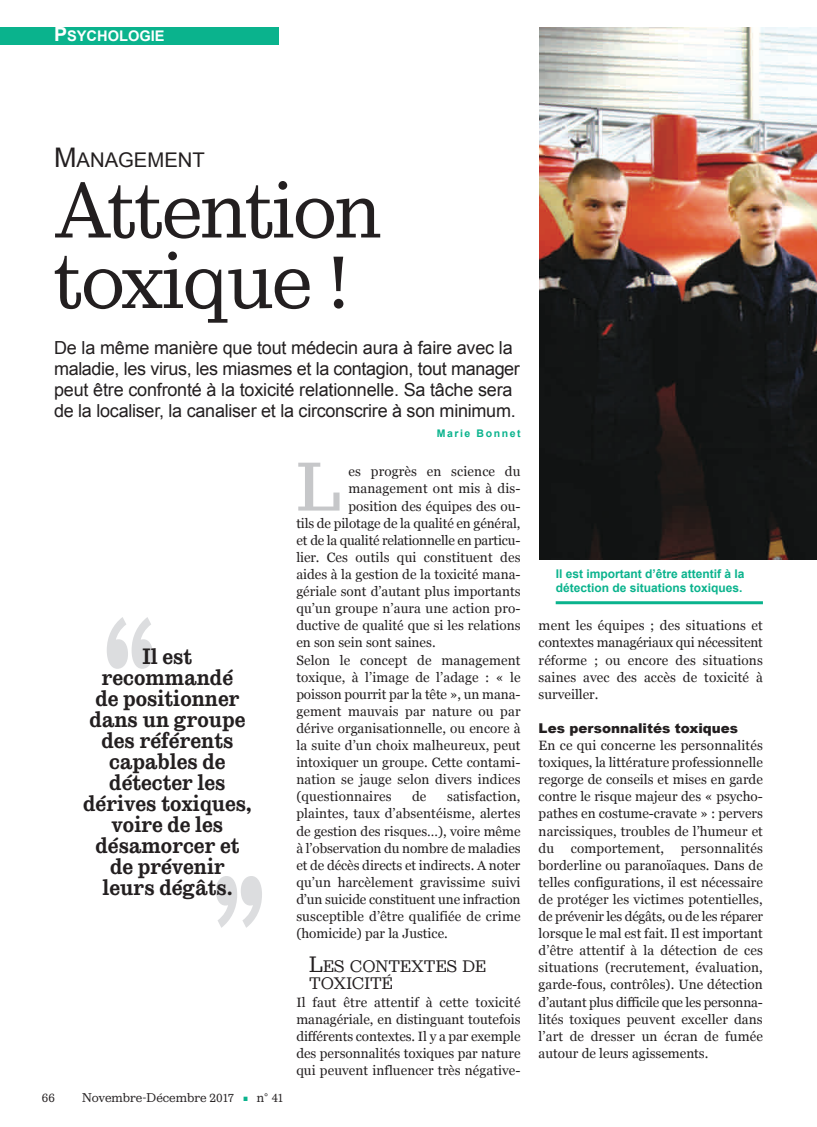
<style>
.page{position:relative;width:817px;height:1127px;background:#fff}
.page>*{position:absolute;margin:0;border:0;box-sizing:border-box;transform-origin:0 0}
.t1{font:700 165px "Sutro Condensed";color:#dcdddf;scale:.7 1}
.t2{font:300 75px/70.5px "Sutro";letter-spacing:-.025em;color:#231f20}
.t3{font:500 64.95px "Sutro";color:#c6c7c9}
.t4{font:700 21px/21px "Sutro Condensed";color:#231f20;text-align:center}
.t5{font:20.25px "Arial";color:#231f20}
.t6{font:18px/21px "Arial";letter-spacing:-.015em;color:#231f20}
.t7{font:300 15.75px/17.1px "Sutro";color:#231f20}
.t8{font:700 14.7px "Arial";color:#fff}
.t9{font:13.5px/17.1px "Georgia";letter-spacing:.005em;color:#231f20;text-align:justify}
.t10{font:13.5px "Georgia";letter-spacing:-.015em;color:#231f20}
.t11{font:900 13.5px "Arial";color:#231f20}
.t12{font:700 12px/13.5px "Arial";color:#0ab38d}
.t13{font:300 12px "Sutro";color:#231f20}
.t14{font:700 10.5px "Arial";letter-spacing:.15em;color:#0ab38d}
.s1{font-size:19.5px}
.s2{font-size:27px}
.s3{font-size:21px}
</style>
<div class="page">
<div style="left:0;top:28px;width:278px;height:17px;background:#0ab38d"></div>
<img style="left:539px;top:28px;width:277px;height:531px">
<hr style="left:555px;top:601px;width:207px;height:3px;background:#0ab38d">
<p class="t8" style="left:54px;top:28px;width:112px"><span class="s1">P</span>SYCHOLOGIE</p>
<h3 class="t5" style="left:54px;top:149px;width:152px"><span class="s2">M</span>ANAGEMENT</h3>
<h2 class="t2" style="left:54px;top:175px;width:329px">Attention toxique !</h2>
<p class="t6" style="left:54px;top:337px;width:467px">De la même manière que tout médecin aura à faire avec la maladie, les virus, les miasmes et la contagion, tout manager peut être confronté à la toxicité relationnelle. Sa tâche sera de la localiser, la canaliser et la circonscrire à son minimum.</p>
<h1 class="t1" style="left:102px;top:584px;width:81px">“</h1>
<h3 class="t4" style="left:83px;top:645px;width:170px">Il est recommandé<br>de positionner dans un groupe des référents capables de détecter les dérives toxiques, voire de les désamorcer et de prévenir leurs dégâts.</h3>
<h1 class="t1" style="left:211px;top:843px;width:81px">”</h1>
<p class="t13" style="left:42px;top:1091px;width:15px">66</p>
<p class="t13" style="left:82px;top:1091px;width:154px">Novembre-Décembre 2017</p>
<p class="t13" style="left:257px;top:1091px;width:29px">n° 41</p>
<p class="t14" style="left:436px;top:428px;width:85px">Marie Bonnet</p>
<h3 class="t3" style="left:296px;top:461px;width:47px">L</h3>
<p class="t9" style="left:348px;top:463px;width:173px">es progrès en science du</p>
<p class="t9" style="left:348px;top:480px;width:173px">management ont mis à dis-</p>
<p class="t9" style="left:348px;top:497px;width:174px">position des équipes des ou-</p>
<p class="t9" style="left:296px;top:514px;width:226px">tils de pilotage de la qualité en général,</p>
<p class="t10" style="left:296px;top:532px;width:225px">et de la qualité relationnelle en particu-</p>
<p class="t9" style="left:296px;top:549px;width:226px">lier. Ces outils qui constituent des</p>
<p class="t9" style="left:296px;top:566px;width:226px">aides à la gestion de la toxicité mana-</p>
<p class="t9" style="left:296px;top:583px;width:226px">gériale sont d’autant plus importants</p>
<p class="t9" style="left:296px;top:600px;width:226px">qu’un groupe n’aura une action pro-</p>
<p class="t9" style="left:296px;top:617px;width:226px">ductive de qualité que si les relations</p>
<p class="t9" style="left:296px;top:634px;width:141px">en son sein sont saines.</p>
<p class="t9" style="left:296px;top:651px;width:226px">Selon le concept de management</p>
<p class="t9" style="left:296px;top:668px;width:226px">toxique, à l’image de l’adage : « le</p>
<p class="t9" style="left:296px;top:685px;width:226px">poisson pourrit par la tête », un mana-</p>
<p class="t9" style="left:296px;top:702px;width:226px">gement mauvais par nature ou par</p>
<p class="t9" style="left:296px;top:720px;width:226px">dérive organisationnelle, ou encore à</p>
<p class="t9" style="left:296px;top:737px;width:226px">la suite d’un choix malheureux, peut</p>
<p class="t9" style="left:296px;top:754px;width:226px">intoxiquer un groupe. Cette contami-</p>
<p class="t9" style="left:296px;top:771px;width:226px">nation se jauge selon divers indices</p>
<p class="t9" style="left:296px;top:788px;width:97px">(questionnaires</p>
<p class="t9" style="left:412px;top:788px;width:16px">de</p>
<p class="t9" style="left:296px;top:788px;width:226px;text-indent:151px">satisfaction, plaintes, taux d’absentéisme, alertes de gestion des risques…), voire même à l’observation du nombre de maladies et de décès directs et indirects. A noter qu’un harcèlement gravissime suivi d’un suicide constituent une infraction susceptible d’être qualifiée de crime (homicide) par la Justice.</p>
<p class="t7" style="left:309px;top:958px;width:178px"><span class="s3">L</span>ES CONTEXTES DE<br>TOXICITÉ</p>
<p class="t9" style="left:296px;top:993px;width:226px">Il faut être attentif à cette toxicité managériale, en distinguant toutefois différents contextes. Il y a par exemple des personnalités toxiques par nature qui peuvent influencer très négative-</p>
<p class="t12" style="left:555px;top:567px;width:190px">Il est important d’être attentif à la détection de situations toxiques.</p>
<p class="t9" style="left:538px;top:617px;width:226px">ment les équipes ; des situations et contextes managériaux qui nécessitent réforme ; ou encore des situations saines avec des accès de toxicité à surveiller.</p>
<p class="t11" style="left:538px;top:718px;width:201px">Les personnalités toxiques</p>
<p class="t9" style="left:538px;top:737px;width:226px">En ce qui concerne les personnalités toxiques, la littérature professionnelle regorge de conseils et mises en garde contre le risque majeur des « psycho&shy;pathes en costume-cravate » : pervers narcissiques, troubles de l’humeur et du comportement, personnalités borderline ou paranoïaques. Dans de telles configurations, il est nécessaire de protéger les victimes potentielles, de prévenir les dégâts, ou de les réparer lorsque le mal est fait. Il est important d’être attentif à la détection de ces situations (recrutement, évaluation, garde-fous, contrôles). Une détection d’autant plus difficile que les personna&shy;lités toxiques peuvent exceller dans l’art de dresser un écran de fumée autour de leurs agissements.</p>
</div>
